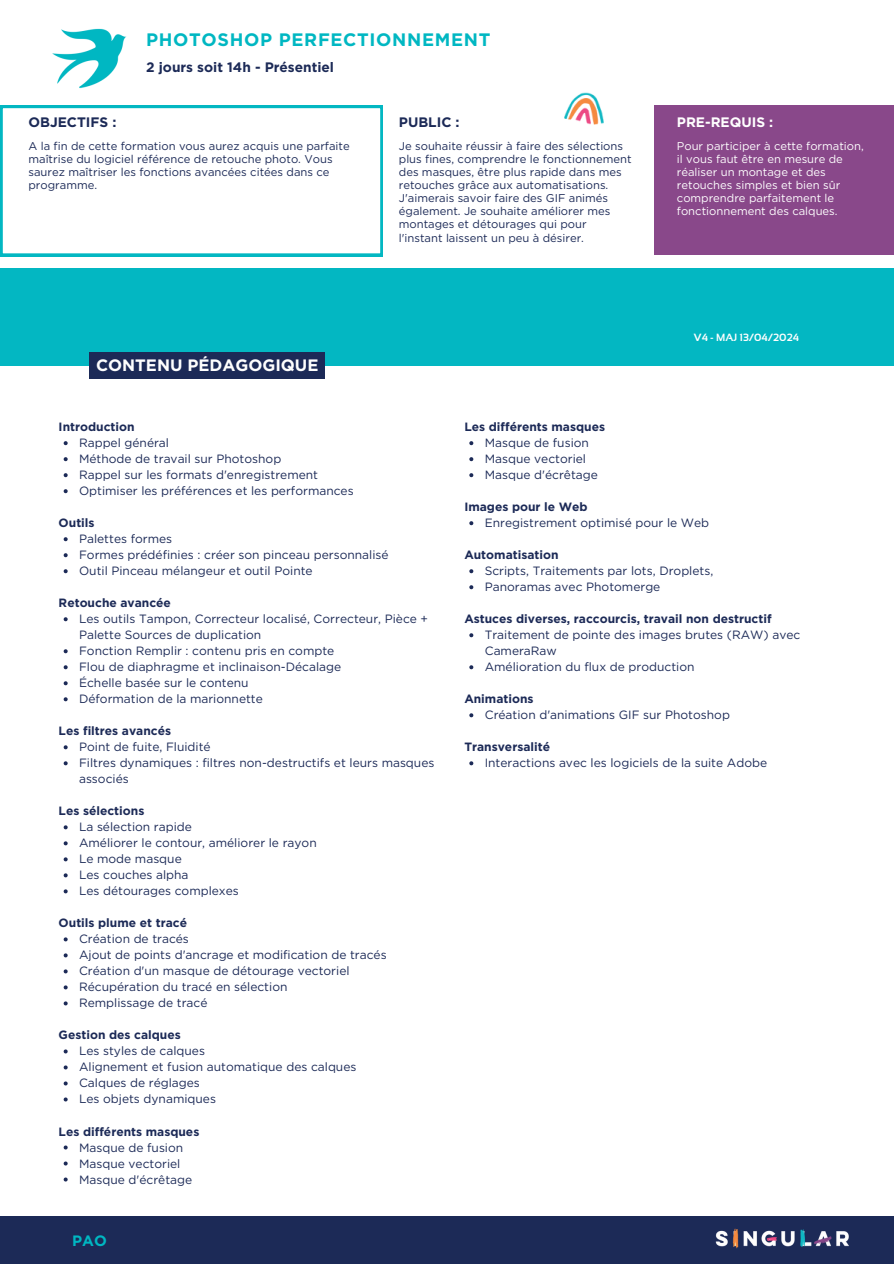
<style>
.page{position:relative;width:894px;height:1264px;background:#fff}
.page>*{position:absolute;margin:0;border:0;box-sizing:border-box;transform-origin:0 0}
.t1{font:700 18px "Gotham";letter-spacing:.035em;color:#00b7c2}
.t2{font:700 16.5px "Gotham";color:#fefefe}
.t3{font:700 15px "Gotham";color:#00b7c2}
.t4{font:700 13.65px "Gotham";color:#1c2a57}
.t5{font:700 13.65px "Gotham";color:#fff}
.t6{font:12px/16px "Gotham";color:#1c2a57}
.t7{font:700 12px "Gotham";color:#1c2a57}
.t8{font:11.25px/13.2px "Gotham";color:#1c2a57}
.t9{font:11.25px/13.2px "Gotham";color:#fff}
.t10{font:700 10.5px "Sansation";color:#fefefe}
</style>
<div class="page">
<svg style="left:0;top:105px;width:382px;height:151px"></svg>
<div style="left:653px;top:105px;width:240px;height:149px;background:#89488a"></div>
<img style="left:564px;top:92px;width:40px;height:33px">
<div style="left:0;top:268px;width:893px;height:97px;background:#00b7c2"></div>
<div style="left:89px;top:352px;width:236px;height:27px;background:#1c2a57"></div>
<div style="left:0;top:1215px;width:893px;height:48px;background:#1c2a57"></div>
<img style="left:715px;top:1228px;width:134px;height:21px">
<img style="left:52px;top:28px;width:74px;height:61px">
<svg style="left:64px;top:441px;width:4px;height:4px"></svg>
<svg style="left:64px;top:457px;width:4px;height:4px"></svg>
<svg style="left:64px;top:473px;width:4px;height:4px"></svg>
<svg style="left:64px;top:489px;width:4px;height:4px"></svg>
<svg style="left:64px;top:537px;width:4px;height:4px"></svg>
<svg style="left:64px;top:553px;width:4px;height:4px"></svg>
<svg style="left:64px;top:569px;width:4px;height:4px"></svg>
<svg style="left:64px;top:617px;width:4px;height:4px"></svg>
<svg style="left:64px;top:649px;width:4px;height:4px"></svg>
<svg style="left:64px;top:665px;width:4px;height:4px"></svg>
<svg style="left:64px;top:681px;width:4px;height:4px"></svg>
<svg style="left:64px;top:697px;width:4px;height:4px"></svg>
<svg style="left:64px;top:745px;width:4px;height:4px"></svg>
<svg style="left:64px;top:761px;width:4px;height:4px"></svg>
<svg style="left:64px;top:825px;width:4px;height:4px"></svg>
<svg style="left:64px;top:841px;width:4px;height:4px"></svg>
<svg style="left:64px;top:857px;width:4px;height:4px"></svg>
<svg style="left:64px;top:873px;width:4px;height:4px"></svg>
<svg style="left:64px;top:889px;width:4px;height:4px"></svg>
<svg style="left:64px;top:937px;width:4px;height:4px"></svg>
<svg style="left:64px;top:953px;width:4px;height:4px"></svg>
<svg style="left:64px;top:969px;width:4px;height:4px"></svg>
<svg style="left:64px;top:985px;width:4px;height:4px"></svg>
<svg style="left:64px;top:1001px;width:4px;height:4px"></svg>
<svg style="left:64px;top:1049px;width:4px;height:4px"></svg>
<svg style="left:64px;top:1065px;width:4px;height:4px"></svg>
<svg style="left:64px;top:1081px;width:4px;height:4px"></svg>
<svg style="left:64px;top:1097px;width:4px;height:4px"></svg>
<svg style="left:64px;top:1145px;width:4px;height:4px"></svg>
<svg style="left:64px;top:1161px;width:4px;height:4px"></svg>
<svg style="left:64px;top:1177px;width:4px;height:4px"></svg>
<svg style="left:469px;top:441px;width:4px;height:4px"></svg>
<svg style="left:469px;top:457px;width:4px;height:4px"></svg>
<svg style="left:469px;top:473px;width:4px;height:4px"></svg>
<svg style="left:469px;top:521px;width:4px;height:4px"></svg>
<svg style="left:469px;top:569px;width:4px;height:4px"></svg>
<svg style="left:469px;top:585px;width:4px;height:4px"></svg>
<svg style="left:469px;top:633px;width:4px;height:4px"></svg>
<svg style="left:469px;top:665px;width:4px;height:4px"></svg>
<svg style="left:469px;top:713px;width:4px;height:4px"></svg>
<svg style="left:469px;top:761px;width:4px;height:4px"></svg>
<h3 class="t1" style="left:146px;top:28px;width:345px">PHOTOSHOP PERFECTIONNEMENT</h3>
<p class="t4" style="left:146px;top:59px;width:189px">2 jours soit 14h - Présentiel</p>
<p class="t4" style="left:28px;top:114px;width:89px">OBJECTIFS :</p>
<p class="t8" style="left:28px;top:139px;width:323px">A la fin de cette formation vous aurez acquis une parfaite maîtrise du logiciel référence de retouche photo. Vous saurez maîtriser les fonctions avancées citées dans ce programme.</p>
<h1 class="t2" style="left:96px;top:355px;width:224px">CONTENU PÉDAGOGIQUE</h1>
<p class="t4" style="left:399px;top:114px;width:62px">PUBLIC :</p>
<p class="t8" style="left:399px;top:139px;width:234px">Je souhaite réussir à faire des sélections plus fines, comprendre le fonctionnement des masques, être plus rapide dans mes retouches grâce aux automatisations.<br>J'aimerais savoir faire des GIF animés également. Je souhaite améliorer mes montages et détourages qui pour l'instant laissent un peu à désirer.</p>
<p class="t5" style="left:676px;top:114px;width:98px">PRE-REQUIS :</p>
<p class="t9" style="left:676px;top:139px;width:188px">Pour participer à cette formation, il vous faut être en mesure de réaliser un montage et des retouches simples et bien sûr comprendre parfaitement le fonctionnement des calques.</p>
<p class="t10" style="left:693px;top:331px;width:106px">V4 - MAJ 13/04/2024</p>
<p class="t7" style="left:59px;top:419px;width:77px">Introduction</p>
<h1 class="t6" style="left:79px;top:435px;width:91px">Rappel général</h1>
<h4 class="t6" style="left:79px;top:451px;width:204px">Méthode de travail sur Photoshop</h4>
<p class="t6" style="left:79px;top:467px;width:240px">Rappel sur les formats d'enregistrement</p>
<p class="t6" style="left:79px;top:483px;width:276px">Optimiser les préférences et les performances</p>
<p class="t7" style="left:59px;top:515px;width:37px">Outils</p>
<p class="t6" style="left:79px;top:531px;width:95px">Palettes formes</p>
<h4 class="t6" style="left:79px;top:547px;width:311px">Formes prédéfinies : créer son pinceau personnalisé</h4>
<p class="t6" style="left:79px;top:563px;width:235px">Outil Pinceau mélangeur et outil Pointe</p>
<p class="t7" style="left:59px;top:595px;width:114px">Retouche avancée</p>
<p class="t6" style="left:79px;top:611px;width:350px">Les outils Tampon, Correcteur localisé, Correcteur, Pièce +<br>Palette Sources de duplication</p>
<h4 class="t6" style="left:79px;top:643px;width:257px">Fonction Remplir : contenu pris en compte</h4>
<p class="t6" style="left:79px;top:659px;width:263px">Flou de diaphragme et inclinaison-Décalage</p>
<p class="t6" style="left:79px;top:675px;width:171px">Échelle basée sur le contenu</p>
<p class="t6" style="left:79px;top:691px;width:185px">Déformation de la marionnette</p>
<p class="t7" style="left:59px;top:723px;width:114px">Les filtres avancés</p>
<p class="t6" style="left:79px;top:739px;width:133px">Point de fuite, Fluidité</p>
<h4 class="t6" style="left:79px;top:755px;width:357px">Filtres dynamiques : filtres non-destructifs et leurs masques associés</h4>
<p class="t7" style="left:59px;top:803px;width:87px">Les sélections</p>
<p class="t6" style="left:79px;top:819px;width:114px">La sélection rapide</p>
<h4 class="t6" style="left:79px;top:835px;width:239px">Améliorer le contour, améliorer le rayon</h4>
<p class="t6" style="left:79px;top:851px;width:104px">Le mode masque</p>
<p class="t6" style="left:79px;top:867px;width:111px">Les couches alpha</p>
<p class="t6" style="left:79px;top:883px;width:161px">Les détourages complexes</p>
<p class="t7" style="left:59px;top:915px;width:130px">Outils plume et tracé</p>
<p class="t6" style="left:79px;top:931px;width:111px">Création de tracés</p>
<h4 class="t6" style="left:79px;top:947px;width:309px">Ajout de points d'ancrage et modification de tracés</h4>
<p class="t6" style="left:79px;top:963px;width:272px">Création d'un masque de détourage vectoriel</p>
<p class="t6" style="left:79px;top:979px;width:210px">Récupération du tracé en sélection</p>
<p class="t6" style="left:79px;top:995px;width:130px">Remplissage de tracé</p>
<p class="t7" style="left:59px;top:1027px;width:124px">Gestion des calques</p>
<p class="t6" style="left:79px;top:1043px;width:127px">Les styles de calques</p>
<h4 class="t6" style="left:79px;top:1059px;width:279px">Alignement et fusion automatique des calques</h4>
<p class="t6" style="left:79px;top:1075px;width:122px">Calques de réglages</p>
<p class="t6" style="left:79px;top:1091px;width:138px">Les objets dynamiques</p>
<p class="t7" style="left:59px;top:1123px;width:142px">Les différents masques</p>
<p class="t6" style="left:79px;top:1139px;width:106px">Masque de fusion</p>
<h4 class="t6" style="left:79px;top:1155px;width:103px">Masque vectoriel</h4>
<p class="t6" style="left:79px;top:1171px;width:115px">Masque d'écrêtage</p>
<p class="t3" style="left:72px;top:1231px;width:36px">PAO</p>
<p class="t7" style="left:464px;top:419px;width:142px">Les différents masques</p>
<h4 class="t6" style="left:484px;top:435px;width:106px">Masque de fusion</h4>
<p class="t6" style="left:484px;top:451px;width:103px">Masque vectoriel</p>
<p class="t6" style="left:484px;top:467px;width:115px">Masque d'écrêtage</p>
<p class="t7" style="left:464px;top:499px;width:125px">Images pour le Web</p>
<h4 class="t6" style="left:484px;top:515px;width:226px">Enregistrement optimisé pour le Web</h4>
<p class="t7" style="left:464px;top:547px;width:96px">Automatisation</p>
<h4 class="t6" style="left:484px;top:563px;width:230px">Scripts, Traitements par lots, Droplets,</h4>
<p class="t6" style="left:484px;top:579px;width:177px">Panoramas avec Photomerge</p>
<p class="t7" style="left:464px;top:611px;width:309px">Astuces diverses, raccourcis, travail non destructif</p>
<h4 class="t6" style="left:484px;top:627px;width:317px">Traitement de pointe des images brutes (RAW) avec<br>CameraRaw</h4>
<p class="t6" style="left:484px;top:659px;width:211px">Amélioration du flux de production</p>
<p class="t7" style="left:464px;top:691px;width:71px">Animations</p>
<h4 class="t6" style="left:484px;top:707px;width:247px">Création d'animations GIF sur Photoshop</h4>
<p class="t7" style="left:464px;top:739px;width:87px">Transversalité</p>
<h4 class="t6" style="left:484px;top:755px;width:284px">Interactions avec les logiciels de la suite Adobe</h4>
</div>
